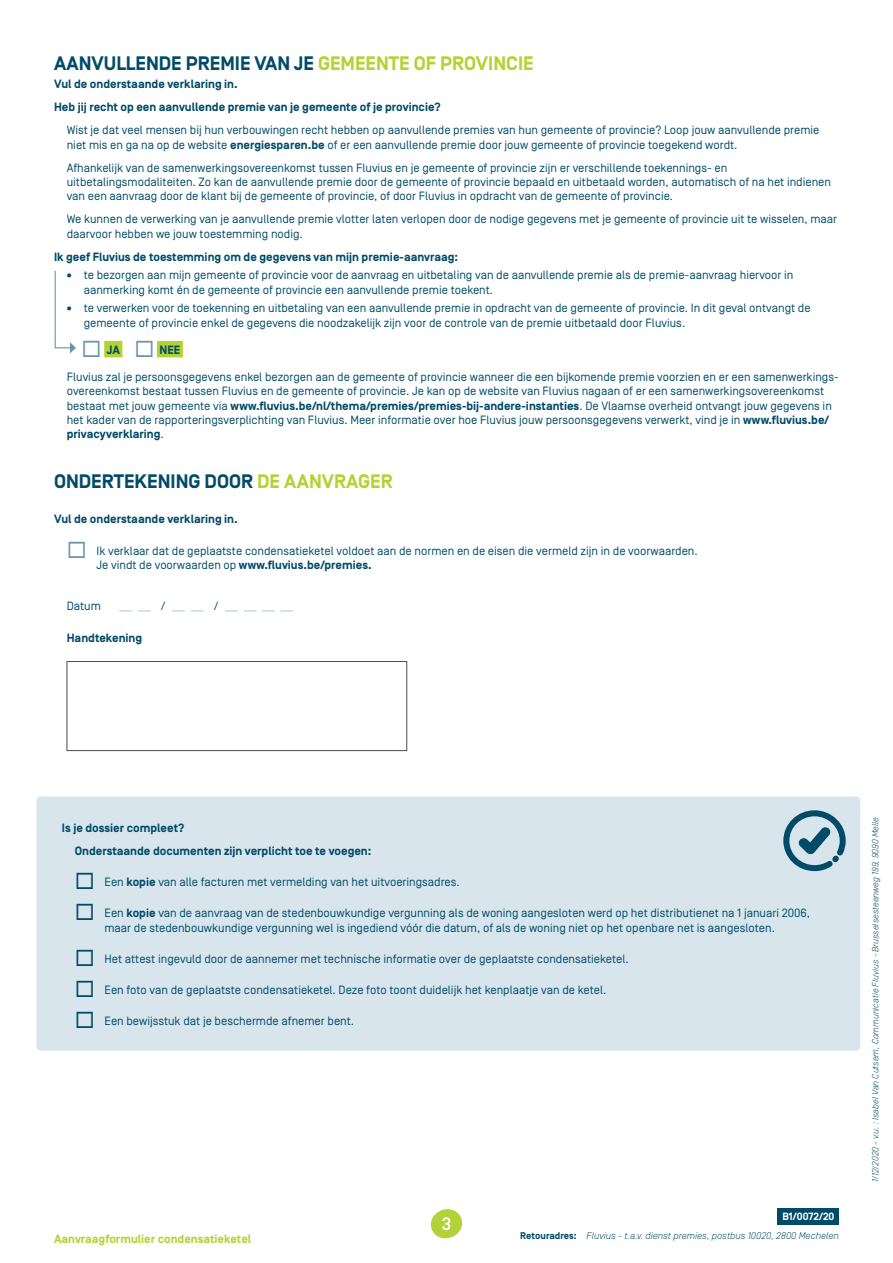
<style>
.page{position:relative;width:893px;height:1263px;background:#fff}
.page>*{position:absolute;margin:0;border:0;box-sizing:border-box;transform-origin:0 0}
.titel_Niv__1{font:700 19.5px "Simplon Norm";color:#004b68}
.t1{font:500 18px "Simplon Norm";color:#fff}
.BODY{font:12px/14.4px "Simplon Norm";color:#004b68}
.tekst_invullijn{font:12px/14.4px "Simplon Norm";color:#004b68}
.tussentitel_Niv__1{font:700 12px "Simplon Norm";color:#004b68}
.tussentitel_Niv__2{font:700 12px "Simplon Norm";color:#004b68}
.t2{font:700 12px "Simplon Norm";color:#b3d234}
.tekst_invullijn-2{font:700 12px "Simplon Norm";color:#004b68}
.tekst_invullijn-3{font:12px "Simplon Norm";color:#9ebacc;scale:1.5 1}
.t3{font:700 10.5px "Simplon Norm";color:#fff}
.t4{font:italic 300 9.75px "Simplon Norm";color:#004b68}
.body_2{font:italic 300 9px "Simplon Norm";color:#004b68}
.s1{color:#b3d234}
.s2{font-weight:700}
.s3{color:#6b95ae}
.s4{font-weight:700;font-style:normal}
</style>
<div class="page">
<svg style="left:431px;top:1209px;width:31px;height:29px"></svg>
<div style="left:104px;top:341px;width:18px;height:16px;background:#b3d234"></div>
<div style="left:157px;top:341px;width:26px;height:16px;background:#b3d234"></div>
<svg style="left:54px;top:270px;width:22px;height:83px"></svg>
<div style="left:778px;top:1207px;width:61px;height:17px;background:#004b68"></div>
<div style="left:67px;top:661px;width:340px;height:90px;background:#fff;border:1px solid #4b4c4d"></div>
<div style="left:36px;top:796px;width:824px;height:255px;background:#d9e5ec;border-radius:4px"></div>
<svg style="left:783px;top:810px;width:63px;height:62px"></svg>
<p class="titel_Niv__1" style="left:54px;top:52px;width:481px">AANVULLENDE PREMIE VAN JE <span class="s1">GEMEENTE OF PROVINCIE</span></p>
<p class="tussentitel_Niv__1" style="left:54px;top:78px;width:185px">Vul de onderstaande verklaring in.</p>
<p class="tussentitel_Niv__2" style="left:54px;top:101px;width:388px">Heb jij recht op een aanvullende premie van je gemeente of je provincie?</p>
<p class="BODY" style="left:67px;top:123px;width:754px">Wist je dat veel mensen bij hun verbouwingen recht hebben op aanvullende premies van hun gemeente of provincie? Loop jouw aanvullende premie niet mis en ga na op de website <span class="s2">energiesparen.be</span> of er een aanvullende premie door jouw gemeente of provincie toegekend wordt.</p>
<p class="BODY" style="left:67px;top:160px;width:766px">Afhankelijk van de samenwerkingsovereenkomst tussen Fluvius en je gemeente of provincie zijn er verschillende toekennings- en uitbetalingsmodaliteiten. Zo kan de aanvullende premie door de gemeente of provincie bepaald en uitbetaald worden, automatisch of na het indienen van een aanvraag door de klant bij de gemeente of provincie, of door Fluvius in opdracht van de gemeente of provincie.</p>
<p class="BODY" style="left:67px;top:212px;width:772px">We kunnen de verwerking van je aanvullende premie vlotter laten verlopen door de nodige gegevens met je gemeente of provincie uit te wisselen, maar daarvoor hebben we jouw toestemming nodig.</p>
<p class="tussentitel_Niv__1" style="left:54px;top:250px;width:406px">Ik geef Fluvius de toestemming om de gegevens van mijn premie-aanvraag:</p>
<p class="BODY" style="left:84px;top:268px;width:711px;text-indent:-19px">• te bezorgen aan mijn gemeente of provincie voor de aanvraag en uitbetaling van de aanvullende premie als de premie-aanvraag hiervoor in aanmerking komt én de gemeente of provincie een aanvullende premie toekent.</p>
<p class="BODY" style="left:84px;top:301px;width:728px;text-indent:-19px">• te verwerken voor de toekenning en uitbetaling van een aanvullende premie in opdracht van de gemeente of provincie. In dit geval ontvangt de gemeente of provincie enkel de gegevens die noodzakelijk zijn voor de controle van de premie uitbetaald door Fluvius.</p>
<p class="tussentitel_Niv__1" style="left:82px;top:343px;width:100px"><span class="s3">◻</span> JA <span class="s3">◻</span> NEE</p>
<p class="BODY" style="left:67px;top:370px;width:774px">Fluvius zal je persoonsgegevens enkel bezorgen aan de gemeente of provincie wanneer die een bijkomende premie voorzien en er een samenwerkings&shy;overeenkomst bestaat tussen Fluvius en de gemeente of provincie. Je kan op de website van Fluvius nagaan of er een samenwerkingsovereenkomst bestaat met jouw gemeente via <span class="s2">www.fluvius.be/nl/thema/premies/premies-bij-andere-instanties</span>. De Vlaamse overheid ontvangt jouw gegevens in het kader van de rapporteringsverplichting van Fluvius. Meer informatie over hoe Fluvius jouw persoonsgegevens verwerkt, vind je in <span class="s2">www.fluvius.be/ privacyverklaring</span>.</p>
<p class="titel_Niv__1" style="left:54px;top:470px;width:340px">ONDERTEKENING DOOR <span class="s1">DE AANVRAGER</span></p>
<p class="tussentitel_Niv__1" style="left:54px;top:513px;width:185px">Vul de onderstaande verklaring in.</p>
<p class="tekst_invullijn" style="left:97px;top:544px;width:603px;text-indent:-30px"><span class="s3">◻</span> Ik verklaar dat de geplaatste condensatieketel voldoet aan de normen en de eisen die vermeld zijn in de voorwaarden.<br>Je vindt de voorwaarden op <span class="s2">www.fluvius.be/premies.</span></p>
<p class="tekst_invullijn" style="left:67px;top:599px;width:36px">Datum</p>
<p class="tekst_invullijn-3" style="left:118px;top:604px;width:119px">—— <sup>/</sup> —— <sup>/</sup> ————</p>
<p class="tekst_invullijn-2" style="left:67px;top:631px;width:77px">Handtekening</p>
<p class="tussentitel_Niv__1" style="left:62px;top:821px;width:124px">Is je dossier compleet?</p>
<p class="tussentitel_Niv__2" style="left:75px;top:844px;width:298px">Onderstaande documenten zijn verplicht toe te voegen:</p>
<p class="tekst_invullijn" style="left:75px;top:875px;width:387px">◻ Een <span class="s2">kopie</span> van alle facturen met vermelding van het uitvoeringsadres.</p>
<p class="tekst_invullijn" style="left:75px;top:906px;width:737px;text-align:center">◻ Een <span class="s2">kopie</span> van de aanvraag van de stedenbouwkundige vergunning als de woning aangesloten werd op het distributienet na 1 januari 2006, maar de stedenbouwkundige vergunning wel is ingediend vóór die datum, of als de woning niet op het openbare net is aangesloten.</p>
<p class="tekst_invullijn" style="left:75px;top:952px;width:556px">◻ Het attest ingevuld door de aannemer met technische informatie over de geplaatste condensatieketel.</p>
<p class="tekst_invullijn" style="left:75px;top:983px;width:533px">◻ Een foto van de geplaatste condensatieketel. Deze foto toont duidelijk het kenplaatje van de ketel.</p>
<p class="tekst_invullijn" style="left:75px;top:1014px;width:281px">◻ Een bewijsstuk dat je beschermde afnemer bent.</p>
<p class="t3" style="left:782px;top:1211px;width:54px">B1/0072/20</p>
<h2 class="t1" style="left:442px;top:1214px;width:11px">3</h2>
<p class="t2" style="left:54px;top:1232px;width:199px">Aanvraagformulier condensatieketel</p>
<p class="t4" style="left:520px;top:1230px;width:320px"><span class="s4">Retouradres:</span> Fluvius - t.a.v. dienst premies, postbus 10020, 2800 Mechelen</p>
<p class="body_2" style="left:871px;top:1182px;width:367px;rotate:-90deg">1/12/2020 - v.u. : Isabel Van Cutsem, Communicatie Fluvius - Brusselsesteenweg 199, 9090 Melle</p>
</div>
